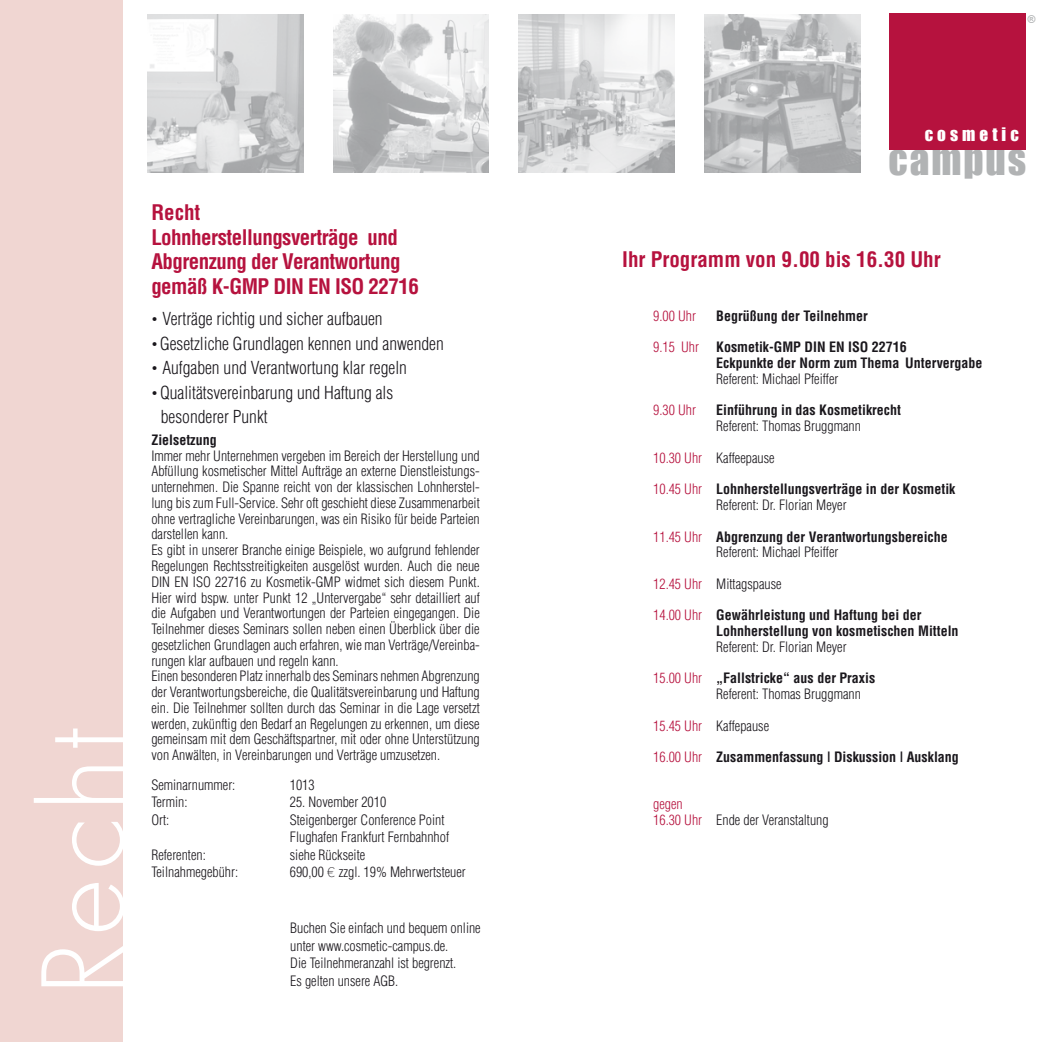
<style>
.page{position:relative;width:1042px;height:1042px;background:#fff}
.page>*{position:absolute;margin:0;border:0;box-sizing:border-box;transform-origin:0 0}
.t1{font:122.5px "Futura T Ligh";letter-spacing:.05em;color:#fff}
.t2{font:39.02px "Impact";letter-spacing:.05em;color:#b1b3b4}
.t3{font:700 condensed 21px/24.5px "Helvetica";letter-spacing:-.025em;color:#b6123e}
.t4{font:700 condensed 21px "Helvetica";color:#b6123e}
.t5{font:300 condensed 17.5px/24.5px "Helvetica";color:#1a171c}
.t6{font:17.15px "Impact";letter-spacing:.235em;color:#fff}
.t7{font:300 condensed 14px/15.8px "Helvetica";color:#1a171c}
.t8{font:700 condensed 14px/15.8px "Helvetica";color:#1a171c}
.t9{font:300 condensed 14px "Helvetica";color:#b6123e}
.t10{font:10.5px "Impact";color:#b1b3b4}
.s1{font-size:10.5px}
.s2{font-family:"Helvetica Neue LT";font-weight:100;font-stretch:normal}
.s3{font-weight:300;color:#b6123e}
.s4{color:#b6123e}
.s5{font-weight:300}
</style>
<div class="page">
<img style="left:148px;top:15px;width:155px;height:157px">
<img style="left:519px;top:15px;width:155px;height:157px">
<img style="left:333px;top:15px;width:156px;height:157px">
<img style="left:704px;top:15px;width:156px;height:157px">
<div style="left:0;top:0;width:123px;height:1042px;background:#f0d6d2"></div>
<div style="left:889px;top:14px;width:136px;height:136px;background:#b6123e"></div>
<h1 class="t1" style="left:17px;top:997px;width:271px;rotate:-90deg">Recht</h1>
<h3 class="t3" style="left:151px;top:200px;width:269px">Recht<br>Lohnherstellungsverträge und<br>Abgrenzung der Verantwortung gemäß K-GMP DIN EN ISO 22716</h3>
<p class="t5" style="left:151px;top:306px;width:233px"><span class="s1">•</span> Verträge richtig und sicher aufbauen</p>
<p class="t5" style="left:151px;top:331px;width:294px"><span class="s1">•</span> Gesetzliche Grundlagen kennen und anwenden</p>
<p class="t5" style="left:151px;top:355px;width:257px"><span class="s1">•</span> Aufgaben und Verantwortung klar regeln</p>
<p class="t5" style="left:161px;top:380px;width:234px;text-indent:-10px"><span class="s1">•</span> Qualitätsvereinbarung und Haftung als besonderer Punkt</p>
<p class="t8" style="left:151px;top:432px;width:67px">Zielsetzung</p>
<p class="t7" style="left:151px;top:448px;width:330px">Immer mehr Unternehmen vergeben im Bereich der Herstellung und Abfüllung kosmetischer Mittel Aufträge an externe Dienstleistungs&shy;unternehmen. Die Spanne reicht von der klassischen Lohnherstel&shy;lung bis zum Full-Service. Sehr oft geschieht diese Zusammenarbeit ohne vertragliche Vereinbarungen, was ein Risiko für beide Parteien darstellen kann.<br>Es gibt in unserer Branche einige Beispiele, wo aufgrund fehlender Regelungen Rechtsstreitigkeiten ausgelöst wurden. Auch die neue DIN EN ISO 22716 zu Kosmetik-GMP widmet sich diesem Punkt.<br>Hier wird bspw. unter Punkt 12 „Untervergabe“ sehr detailliert auf die Aufgaben und Verantwortungen der Parteien eingegangen. Die Teilnehmer dieses Seminars sollen neben einen Überblick über die gesetzlichen Grundlagen auch erfahren, wie man Verträge/Vereinba&shy;rungen klar aufbauen und regeln kann.<br>Einen besonderen Platz innerhalb des Seminars nehmen Abgrenzung der Verantwortungsbereiche, die Qualitätsvereinbarung und Haftung ein. Die Teilnehmer sollten durch das Seminar in die Lage versetzt werden, zukünftig den Bedarf an Regelungen zu erkennen, um diese gemeinsam mit dem Geschäftspartner, mit oder ohne Unterstützung von Anwälten, in Vereinbarungen und Verträge umzusetzen.</p>
<p class="t7" style="left:151px;top:777px;width:85px">Seminarnummer:</p>
<p class="t7" style="left:290px;top:777px;width:26px">1013</p>
<p class="t7" style="left:151px;top:794px;width:38px">Termin:</p>
<p class="t7" style="left:290px;top:794px;width:98px">25. November 2010</p>
<p class="t7" style="left:151px;top:812px;width:19px">Ort:</p>
<p class="t7" style="left:290px;top:811px;width:161px;line-height:17.5px">Steigenberger Conference Point<br>Flughafen Frankfurt Fernbahnhof</p>
<p class="t7" style="left:151px;top:847px;width:56px">Referenten:</p>
<p class="t7" style="left:290px;top:847px;width:77px">siehe Rückseite</p>
<p class="t7" style="left:151px;top:864px;width:88px">Teilnahmegebühr:</p>
<p class="t7" style="left:290px;top:864px;width:177px">690,00 <span class="s2">€</span> zzgl. 19% Mehrwertsteuer</p>
<p class="t7" style="left:290px;top:919px;width:192px;line-height:17.5px">Buchen Sie einfach und bequem online unter www.cosmetic-campus.de.<br>Die Teilnehmeranzahl ist begrenzt.<br>Es gelten unsere AGB.</p>
<p class="t10" style="left:1027px;top:13px;width:10px">®</p>
<p class="t6" style="left:924px;top:123px;width:96px">COSMETIC</p>
<h2 class="t2" style="left:888px;top:136px;width:139px">CAMPUS</h2>
<h3 class="t4" style="left:622px;top:247px;width:320px">Ihr Programm von 9.00 bis 16.30 Uhr</h3>
<p class="t9" style="left:653px;top:308px;width:44px">9.00 Uhr</p>
<p class="t8" style="left:716px;top:308px;width:153px">Begrüßung der Teilnehmer</p>
<p class="t8" style="left:716px;top:339px;width:268px;text-indent:-63px"><span class="s3">9.15 Uhr</span> Kosmetik-GMP DIN EN ISO 22716<br>Eckpunkte der Norm zum Thema Untervergabe</p>
<p class="t7" style="left:716px;top:371px;width:124px">Referent: Michael Pfeiffer</p>
<p class="t9" style="left:653px;top:402px;width:44px">9.30 Uhr</p>
<p class="t8" style="left:716px;top:402px;width:186px">Einführung in das Kosmetikrecht</p>
<p class="t7" style="left:716px;top:418px;width:146px">Referent: Thomas Bruggmann</p>
<p class="t7" style="left:653px;top:450px;width:123px"><span class="s4">10.30 Uhr</span> Kaffeepause</p>
<p class="t8" style="left:716px;top:481px;width:241px;text-indent:-63px"><span class="s3">10.45 Uhr</span> Lohnherstellungsverträge in der Kosmetik<br><span class="s5">Referent: Dr. Florian Meyer</span></p>
<p class="t8" style="left:716px;top:528px;width:233px;text-indent:-63px"><span class="s3">11.45 Uhr</span> Abgrenzung der Verantwortungsbereiche<br><span class="s5">Referent: Michael Pfeiffer</span></p>
<p class="t7" style="left:653px;top:576px;width:130px"><span class="s4">12.45 Uhr</span> Mittagspause</p>
<p class="t8" style="left:716px;top:607px;width:244px;text-indent:-63px"><span class="s3">14.00 Uhr</span> Gewährleistung und Haftung bei der<br>Lohnherstellung von kosmetischen Mitteln</p>
<p class="t7" style="left:716px;top:639px;width:132px">Referent: Dr. Florian Meyer</p>
<p class="t8" style="left:716px;top:670px;width:161px;text-indent:-63px"><span class="s3">15.00 Uhr</span> „Fallstricke“ aus der Praxis<br><span class="s5">Referent: Thomas Bruggmann</span></p>
<p class="t7" style="left:653px;top:717px;width:117px"><span class="s4">15.45 Uhr</span> Kaffepause</p>
<p class="t8" style="left:653px;top:749px;width:307px"><span class="s3">16.00 Uhr</span> Zusammenfassung | Diskussion | Ausklang</p>
<p class="t7" style="left:653px;top:796px;width:177px"><span class="s4">gegen<br>16.30 Uhr</span> Ende der Veranstaltung</p>
</div>
